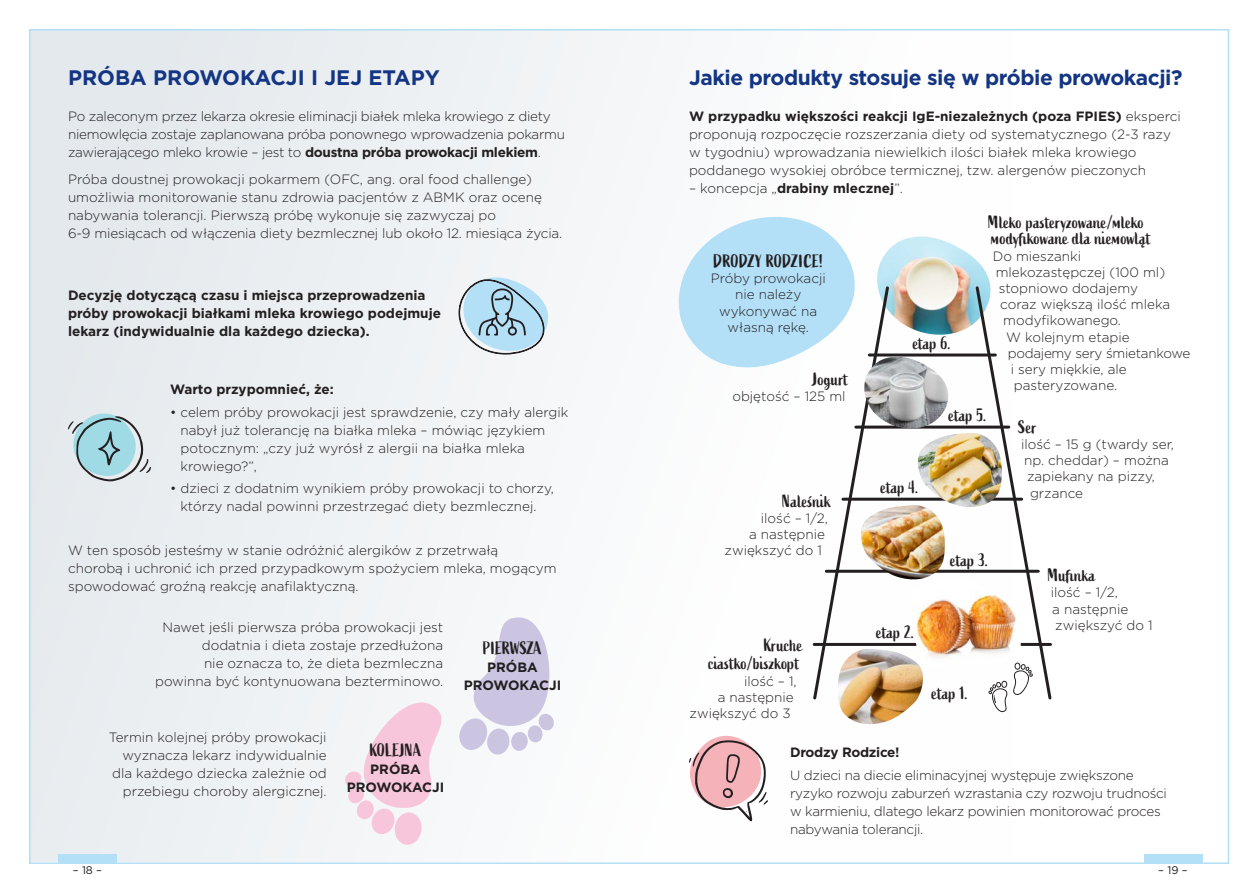
<style>
.page{position:relative;width:1259px;height:893px;background:#fff}
.page>*{position:absolute;margin:0;border:0;box-sizing:border-box;transform-origin:0 0}
.t1{font:700 21px "Gotham";letter-spacing:-.02em;color:#133583}
.t2{font:700 21px "Gotham";color:#133583}
.t3{font:18px/18px "Active";color:#231f20;text-align:right}
.t4{font:300 13.5px/18px "Gotham";color:#231f20}
.t5{font:300 13.5px/18px "Gotham";letter-spacing:-.02em;color:#231f20}
.t6{font:700 13.5px/18px "Gotham";color:#231f20;text-align:center}
.t7{font:700 13.5px "Gotham";letter-spacing:-.02em;color:#231f20}
.t8{font:11.1px "Gotham";color:#231f20}
.s1{font-weight:700}
.s2{font-weight:300}
</style>
<div class="page">
<div style="left:30px;top:30px;width:981px;height:832px;background:linear-gradient(to right,#e5eaee,#fff)"></div>
<div style="left:58px;top:855px;width:59px;height:8px;background:#b3dff7"></div>
<div style="left:1143px;top:855px;width:59px;height:8px;background:#b3dff7"></div>
<svg style="left:68px;top:410px;width:83px;height:75px;background:#b3ced4"></svg>
<svg style="left:687px;top:732px;width:81px;height:89px"></svg>
<img style="left:891px;top:236px;width:101px;height:100px">
<svg style="left:458px;top:275px;width:92px;height:80px"></svg>
<hr style="left:869px;top:353px;width:126px;height:3px;background:#231f20">
<hr style="left:856px;top:426px;width:152px;height:3px;background:#231f20">
<hr style="left:843px;top:498px;width:178px;height:3px;background:#231f20">
<hr style="left:826px;top:570px;width:212px;height:3px;background:#231f20">
<hr style="left:814px;top:643px;width:236px;height:3px;background:#231f20">
<img style="left:891px;top:357px;width:58px;height:72px">
<img style="left:912px;top:578px;width:61px;height:88px">
<img style="left:916px;top:433px;width:57px;height:75px">
<img style="left:891px;top:505px;width:54px;height:75px">
<img style="left:837px;top:649px;width:87px;height:76px">
<svg style="left:973px;top:284px;width:79px;height:428px"></svg>
<svg style="left:457px;top:617px;width:97px;height:138px"></svg>
<svg style="left:345px;top:702px;width:96px;height:144px"></svg>
<svg style="left:675px;top:214px;width:216px;height:487px"></svg>
<p class="t2" style="left:68px;top:63px;width:373px">PRÓBA PROWOKACJI I JEJ ETAPY</p>
<p class="t1" style="left:689px;top:63px;width:495px">Jakie produkty stosuje się w próbie prowokacji?</p>
<p class="t5" style="left:68px;top:107px;width:498px">Po zaleconym przez lekarza okresie eliminacji białek mleka krowiego z diety niemowlęcia zostaje zaplanowana próba ponownego wprowadzenia pokarmu zawierającego mleko krowie – jest to <span class="s1">doustna próba prowokacji mlekiem</span>.</p>
<p class="t4" style="left:68px;top:170px;width:496px">Próba doustnej prowokacji pokarmem (OFC, ang. oral food challenge) umożliwia monitorowanie stanu zdrowia pacjentów z ABMK oraz ocenę nabywania tolerancji. Pierwszą próbę wykonuje się zazwyczaj po<br>6-9 miesiącach od włączenia diety bezmlecznej lub około 12. miesiąca życia.</p>
<p class="t6" style="left:68px;top:286px;width:374px;text-align:left">Decyzję dotyczącą czasu i miejsca przeprowadzenia próby prowokacji białkami mleka krowiego podejmuje lekarz (indywidualnie dla każdego dziecka).</p>
<p class="t6" style="left:170px;top:381px;width:165px">Warto przypomnieć, że:</p>
<p class="t4" style="left:180px;top:403px;width:389px;text-indent:-10px">• celem próby prowokacji jest sprawdzenie, czy mały alergik nabył już tolerancję na białka mleka – mówiąc językiem potocznym: „czy już wyrósł z alergii na białka mleka krowiego?”,</p>
<p class="t4" style="left:170px;top:479px;width:385px;text-align:center">• dzieci z dodatnim wynikiem próby prowokacji to chorzy, którzy nadal powinni przestrzegać diety bezmlecznej.</p>
<p class="t4" style="left:68px;top:541px;width:490px">W ten sposób jesteśmy w stanie odróżnić alergików z przetrwałą chorobą i uchronić ich przed przypadkowym spożyciem mleka, mogącym spowodować groźną reakcję anafilaktyczną.</p>
<p class="t4" style="left:155px;top:618px;width:290px;text-align:right">Nawet jeśli pierwsza próba prowokacji jest dodatnia i dieta zostaje przedłużona<br>nie oznacza to, że dieta bezmleczna powinna być kontynuowana bezterminowo.</p>
<p class="t4" style="left:109px;top:728px;width:219px;text-align:right">Termin kolejnej próby prowokacji wyznacza lekarz indywidualnie dla każdego dziecka zależnie od przebiegu choroby alergicznej.</p>
<p class="t3" style="left:370px;top:742px;width:53px">KOLEJNA</p>
<p class="t6" style="left:347px;top:760px;width:99px">PRÓBA<br>PROWOKACJI</p>
<p class="t3" style="left:483px;top:639px;width:60px">PIERWSZA</p>
<p class="t6" style="left:464px;top:658px;width:99px">PRÓBA<br>PROWOKACJI</p>
<p class="t4" style="left:689px;top:107px;width:493px"><span class="s1">W przypadku większości reakcji IgE-niezależnych (poza FPIES)</span> eksperci proponują rozpoczęcie rozszerzania diety od systematycznego (2-3 razy w tygodniu) wprowadzania niewielkich ilości białek mleka krowiego poddanego wysokiej obróbce termicznej, tzw. alergenów pieczonych</p>
<p class="t6" style="left:689px;top:179px;width:215px"><span class="s2">– koncepcja „</span>drabiny mlecznej<span class="s2">”.</span></p>
<p class="t3" style="left:713px;top:253px;width:111px">DRODZY RODZICE!</p>
<p class="t4" style="left:710px;top:270px;width:117px;line-height:16.2px;text-align:center">Próby prowokacji nie należy wykonywać na własną rękę.</p>
<p class="t3" style="left:812px;top:370px;width:38px">Jogurt</p>
<p class="t4" style="left:732px;top:387px;width:115px">objętość – 125 ml</p>
<p class="t3" style="left:782px;top:492px;width:50px">Naleśnik</p>
<p class="t4" style="left:761px;top:509px;width:69px">ilość – 1/2,</p>
<p class="t4" style="left:749px;top:525px;width:77px">a następnie</p>
<p class="t4" style="left:724px;top:541px;width:99px">zwiększyć do 1</p>
<p class="t3" style="left:708px;top:637px;width:96px">Kruche ciastko/biszkopt</p>
<p class="t4" style="left:744px;top:671px;width:54px">ilość – 1,</p>
<p class="t4" style="left:718px;top:688px;width:77px">a następnie</p>
<p class="t4" style="left:689px;top:704px;width:103px">zwiększyć do 3</p>
<p class="t3" style="left:912px;top:334px;width:40px">etap 6.</p>
<p class="t3" style="left:988px;top:214px;width:164px;line-height:16.5px;text-align:left">Mleko pasteryzowane/mleko modyfikowane dla niemowląt</p>
<p class="t4" style="left:992px;top:246px;width:90px">Do mieszanki</p>
<p class="t4" style="left:995px;top:263px;width:171px">mlekozastępczej (100 ml)</p>
<p class="t4" style="left:998px;top:279px;width:141px">stopniowo dodajemy</p>
<p class="t4" style="left:1000px;top:295px;width:171px">coraz większą ilość mleka</p>
<p class="t4" style="left:1003px;top:311px;width:119px">modyfikowanego.</p>
<p class="t4" style="left:1006px;top:327px;width:125px">W kolejnym etapie</p>
<p class="t5" style="left:1007px;top:344px;width:184px">podajemy sery śmietankowe</p>
<p class="t4" style="left:1010px;top:360px;width:117px">i sery miękkie, ale</p>
<p class="t4" style="left:1013px;top:376px;width:105px">pasteryzowane.</p>
<p class="t3" style="left:948px;top:407px;width:40px">etap 5.</p>
<p class="t3" style="left:880px;top:479px;width:39px">etap 4.</p>
<p class="t3" style="left:950px;top:552px;width:40px">etap 3.</p>
<p class="t3" style="left:876px;top:624px;width:40px">etap 2.</p>
<p class="t3" style="left:931px;top:685px;width:38px">etap 1.</p>
<p class="t3" style="left:1018px;top:418px;width:20px">Ser</p>
<p class="t4" style="left:1021px;top:435px;width:154px">ilość – 15 g (twardy ser,</p>
<p class="t4" style="left:1024px;top:451px;width:146px">np. cheddar) – można</p>
<p class="t4" style="left:1027px;top:467px;width:129px">zapiekany na pizzy,</p>
<p class="t4" style="left:1030px;top:483px;width:55px">grzance</p>
<p class="t3" style="left:1047px;top:567px;width:49px">Mufinka</p>
<p class="t4" style="left:1050px;top:584px;width:103px;line-height:16.2px">ilość – 1/2,<br>a następnie zwiększyć do 1</p>
<p class="t7" style="left:790px;top:744px;width:111px">Drodzy Rodzice!</p>
<p class="t5" style="left:790px;top:765px;width:378px">U dzieci na diecie eliminacyjnej występuje zwiększone ryzyko rozwoju zaburzeń wzrastania czy rozwoju trudności w karmieniu, dlatego lekarz powinien monitorować proces nabywania tolerancji.</p>
<p class="t8" style="left:73px;top:863px;width:31px">– 18 –</p>
<p class="t8" style="left:1158px;top:863px;width:31px">– 19 –</p>
</div>
